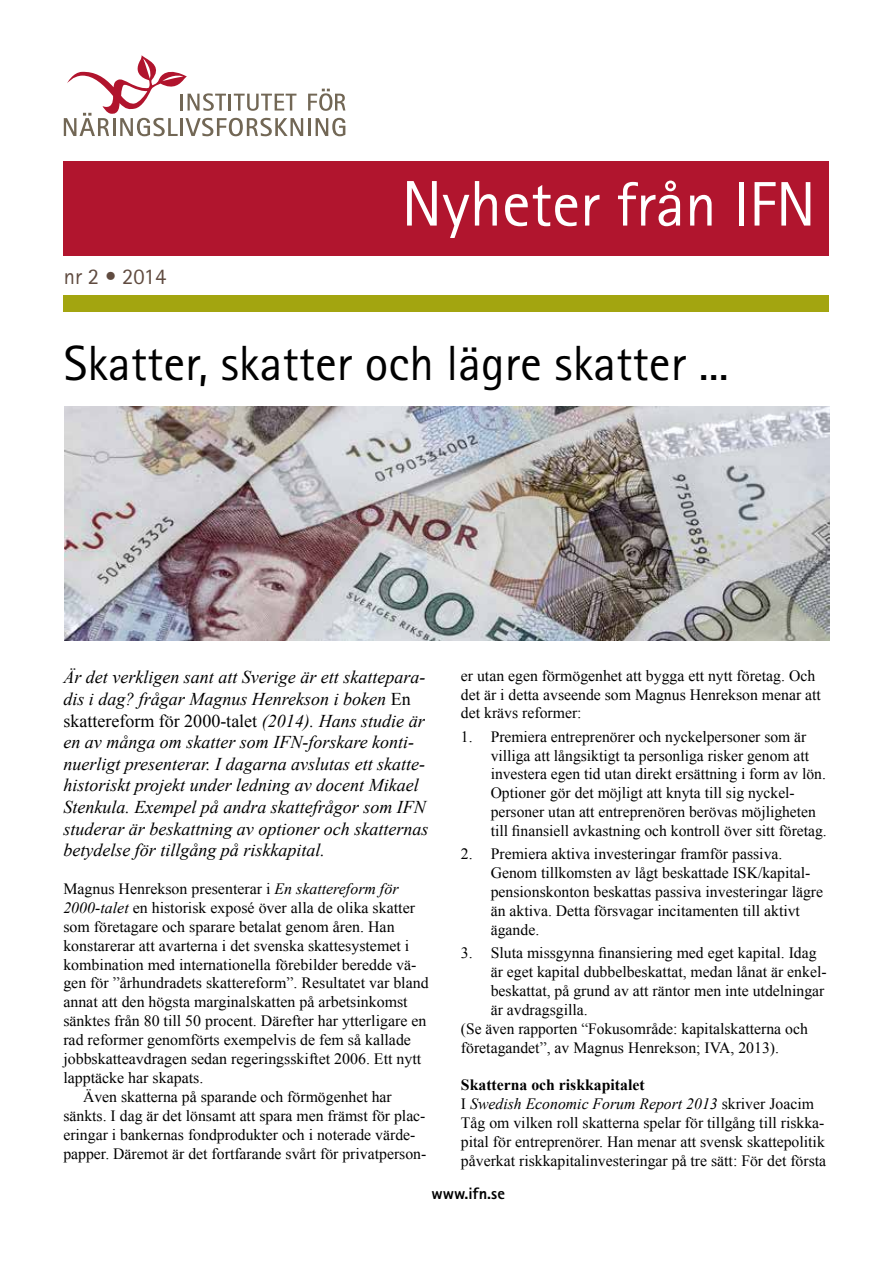
<style>
.page{position:relative;width:893px;height:1263px;background:#fff}
.page>*{position:absolute;margin:0;border:0;box-sizing:border-box;transform-origin:0 0}
.t1{font:63px "Agfa Rotis Sans Serif";color:#fff}
.t2{font:49.5px "Agfa Rotis Sans Serif";color:#000}
.t3{font:22.5px "Agfa Rotis Sans Serif";color:#604b40}
.t4{font:italic 18px/21.6px "Times New Roman";color:#000}
.t5{font:800 16.5px "Agfa Rotis Sans Serif";color:#000}
.t6{font:15.75px/18.9px "Times New Roman";color:#000}
.s1{font-size:64.5px}
.s2{font-style:normal}
.s3{font-style:italic}
.s4{font-weight:700}
</style>
<div class="page">
<svg style="left:64px;top:55px;width:281px;height:81px"></svg>
<div style="left:64px;top:162px;width:765px;height:94px;background:#b1152e"></div>
<div style="left:64px;top:295px;width:765px;height:17px;background:#a3a510"></div>
<img style="left:64px;top:407px;width:765px;height:233px">
<h3 class="t3" style="left:64px;top:263px;width:104px">nr 2 • 2014</h3>
<h1 class="t1" style="left:402px;top:167px;width:416px"><span class="s1">Nyhet</span>er från IFN</h1>
<h2 class="t2" style="left:64px;top:334px;width:666px">Skatter, skatter och lägre skatter ...</h2>
<p class="t4" style="left:63px;top:666px;width:366px">Är det verkligen sant att Sverige är ett skattepara&shy;dis i dag? frågar Magnus Henrekson i boken <span class="s2">En skattereform för 2000-talet</span> (2014). Hans studie är en av många om skatter som IFN-forskare konti&shy;nuerligt presenterar. I dagarna avslutas ett skatte&shy;historiskt projekt under ledning av docent Mikael Stenkula. Exempel på andra skattefrågor som IFN studerar är beskattning av optioner och skatternas betydelse för tillgång på riskkapital.</p>
<p class="t6" style="left:63px;top:879px;width:337px">Magnus Henrekson presenterar i <span class="s3">En skattereform för</span></p>
<p class="t6" style="left:63px;top:898px;width:353px"><span class="s3">2000-talet</span> en historisk exposé över alla de olika skatter</p>
<p class="t6" style="left:63px;top:917px;width:333px">som företagare och sparare betalat genom åren. Han</p>
<p class="t6" style="left:63px;top:936px;width:347px">konstarerar att avarterna i det svenska skattesystemet i</p>
<p class="t6" style="left:63px;top:954px;width:354px">kombination med internationella förebilder beredde vä-</p>
<p class="t6" style="left:63px;top:973px;width:367px">gen för ”århundradets skattereform”. Resultatet var bland</p>
<p class="t6" style="left:63px;top:992px;width:346px">annat att den högsta marginalskatten på arbetsinkomst</p>
<p class="t6" style="left:63px;top:1011px;width:365px">sänktes från 80 till 50 procent. Därefter har ytterligare en</p>
<p class="t6" style="left:63px;top:1030px;width:349px">rad reformer genomförts exempelvis de fem så kallade</p>
<p class="t6" style="left:63px;top:1049px;width:359px">jobbskatteavdragen sedan regeringsskiftet 2006. Ett nytt</p>
<p class="t6" style="left:63px;top:1068px;width:142px">lapptäcke har skapats.</p>
<p class="t6" style="left:83px;top:1087px;width:310px">Även skatterna på sparande och förmögenhet har</p>
<p class="t6" style="left:63px;top:1106px;width:364px">sänkts. I dag är det lönsamt att spara men främst för plac-</p>
<p class="t6" style="left:63px;top:1125px;width:354px">eringar i bankernas fondprodukter och i noterade värde-</p>
<p class="t6" style="left:63px;top:1143px;width:364px">papper. Däremot är det fortfarande svårt för privatperson-</p>
<p class="t6" style="left:461px;top:666px;width:361px">er utan egen förmögenhet att bygga ett nytt företag. Och det är i detta avseende som Magnus Henrekson menar att det krävs reformer:</p>
<p class="t6" style="left:491px;top:727px;width:338px;text-indent:-30px">1. Premiera entreprenörer och nyckelpersoner som är villiga att långsiktigt ta personliga risker genom att investera egen tid utan direkt ersättning i form av lön.<br>Optioner gör det möjligt att knyta till sig nyckel&shy;personer utan att entreprenören berövas möjligheten till finansiell avkastning och kontroll över sitt företag.</p>
<p class="t6" style="left:491px;top:844px;width:334px;text-indent:-30px">2. Premiera aktiva investeringar framför passiva.<br>Genom tillkomsten av lågt beskattade ISK/kapital&shy;pensionskonton beskattas passiva investeringar lägre än aktiva. Detta försvagar incitamenten till aktivt ägande.</p>
<p class="t6" style="left:461px;top:943px;width:357px">3. Sluta missgynna finansiering med eget kapital. Idag</p>
<p class="t6" style="left:491px;top:962px;width:337px">är eget kapital dubbelbeskattat, medan lånat är enkel-</p>
<p class="t6" style="left:491px;top:981px;width:335px">beskattat, på grund av att räntor men inte utdelningar</p>
<p class="t6" style="left:491px;top:1000px;width:99px">är avdragsgilla.</p>
<p class="t6" style="left:461px;top:1019px;width:348px">(Se även rapporten “Fokusområde: kapitalskatterna och</p>
<p class="t6" style="left:461px;top:1038px;width:320px">företagandet”, av Magnus Henrekson; IVA, 2013).</p>
<p class="t6" style="left:461px;top:1075px;width:367px"><span class="s4">Skatterna och riskkapitalet<br></span>I <span class="s3">Swedish Economic Forum Report 2013</span> skriver Joacim Tåg om vilken roll skatterna spelar för tillgång till riskka&shy;pital för entreprenörer. Han menar att svensk skattepolitik påverkat riskkapitalinvesteringar på tre sätt: För det första</p>
<p class="t5" style="left:431px;top:1183px;width:75px">www.ifn.se</p>
</div>
